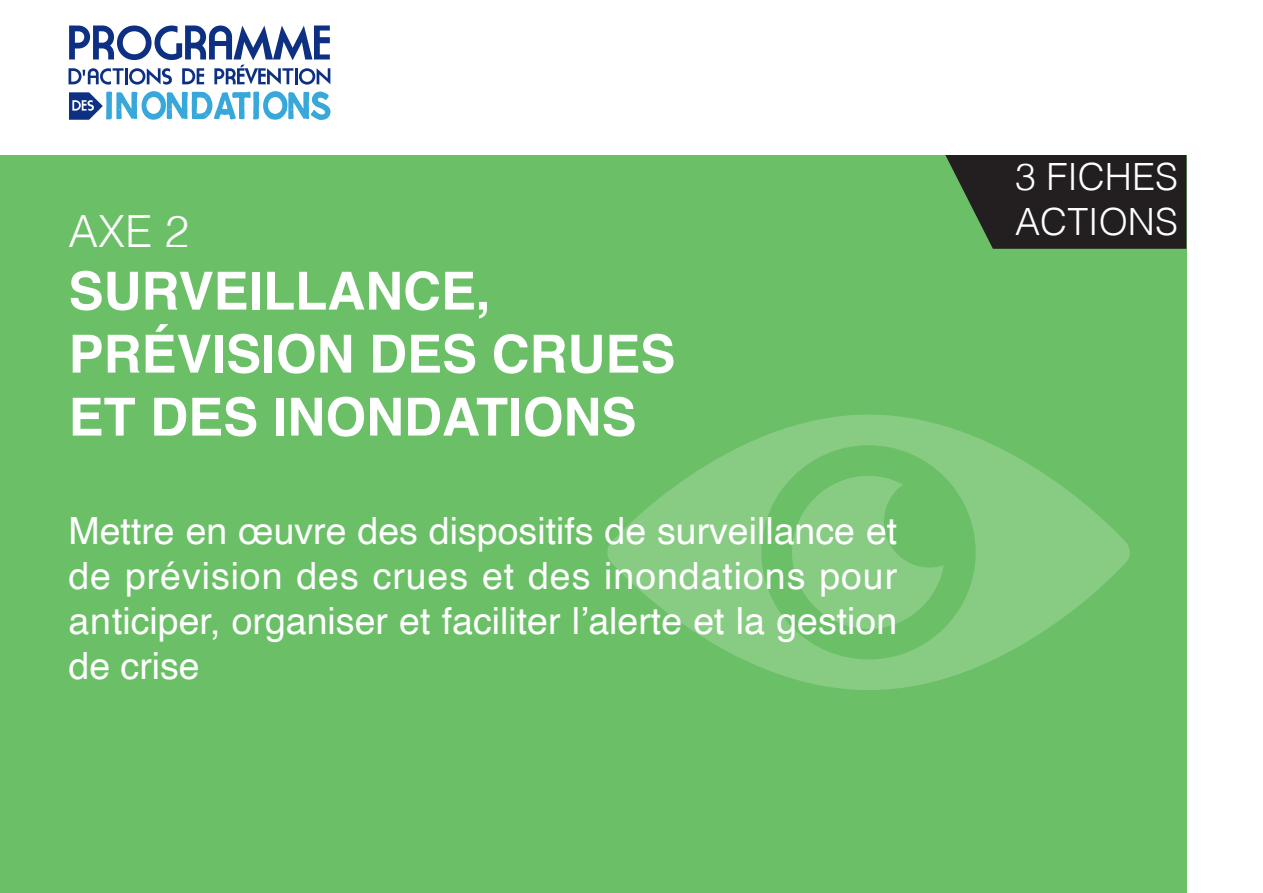
<style>
.page{position:relative;width:1263px;height:893px;background:#fff}
.page>*{position:absolute;margin:0;border:0;box-sizing:border-box;transform-origin:0 0}
.t1{font:700 52.5px "Helvetica";color:#fff}
.t2{font:300 44.4px "Helvetica";color:#fff}
.t3{font:37.5px/45px "Helvetica";color:#fff;text-align:justify}
.t4{font:300 37.5px/45px "Helvetica";color:#fff}
</style>
<div class="page">
<div style="left:0;top:155px;width:1186px;height:738px;background:#6bc067"></div>
<svg style="left:607px;top:415px;width:523px;height:275px;fill:#88cc84"></svg>
<svg style="left:792px;top:476px;width:152px;height:153px"></svg>
<svg style="left:69px;top:91px;width:261px;height:29px"></svg>
<svg style="left:69px;top:26px;width:261px;height:59px"></svg>
<svg style="left:945px;top:155px;width:241px;height:94px;background:#2a2f27"></svg>
<p class="t2" style="left:69px;top:193px;width:122px">AXE 2</p>
<p class="t1" style="left:69px;top:249px;width:424px">SURVEILLANCE,</p>
<p class="t1" style="left:69px;top:312px;width:608px">PRÉVISION DES CRUES</p>
<p class="t1" style="left:69px;top:375px;width:569px">ET DES INONDATIONS</p>
<p class="t3" style="left:69px;top:510px;width:830px">Mettre en œuvre des dispositifs de surveillance et de prévision des crues et des inondations pour anticiper, organiser et faciliter l’alerte et la gestion de crise</p>
<p class="t4" style="left:1015px;top:151px;width:164px">3 FICHES<br>ACTIONS</p>
</div>
